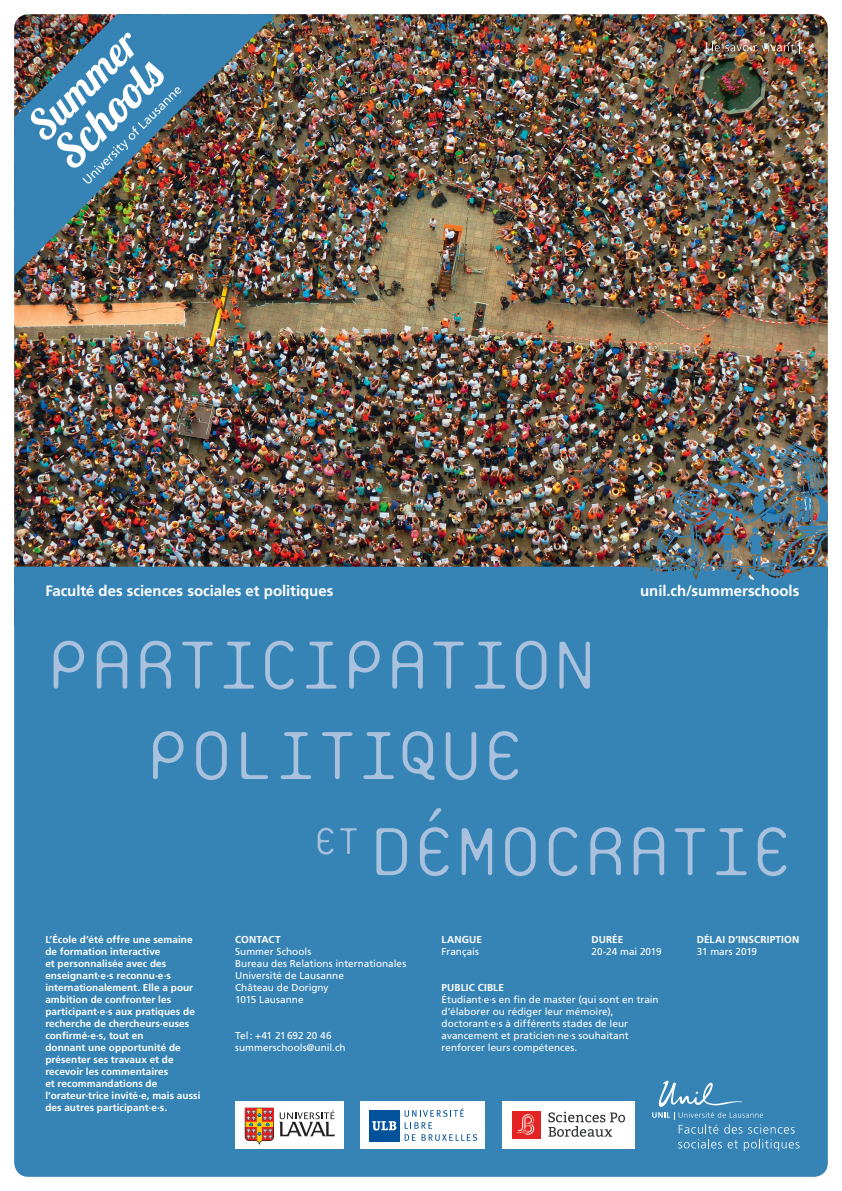
<style>
.page{position:relative;width:842px;height:1191px;background:#fff}
.page>*{position:absolute;margin:0;border:0;box-sizing:border-box;transform-origin:0 0}
.t1{font:100 101.6px "Platelet";letter-spacing:-.045em;color:#a9c1dd}
.t2{font:700 15px "Frutiger LT Std";letter-spacing:-.005em;color:#fff}
.t3{font:700 10px/12px "Frutiger LT Std";letter-spacing:.005em;color:#fff}
.t4{font:10px/12px "Frutiger LT Std";color:#fff}
</style>
<div class="page">
<img style="left:14px;top:14px;width:814px;height:429px">
<img style="left:14px;top:443px;width:814px;height:733px">
<img style="left:14px;top:14px;width:262px;height:262px">
<img style="left:31px;top:33px;width:151px;height:151px">
<svg style="left:706px;top:43px;width:94px;height:11px"></svg>
<svg style="left:652px;top:1080px;width:143px;height:53px;background:#488fbc"></svg>
<svg style="left:678px;top:1139px;width:44px;height:9px"></svg>
<svg style="left:728px;top:1140px;width:10px;height:8px"></svg>
<svg style="left:744px;top:1139px;width:55px;height:12px"></svg>
<div style="left:502px;top:1100px;width:133px;height:48px;background:#fff"></div>
<svg style="left:548px;top:1111px;width:77px;height:25px"></svg>
<div style="left:512px;top:1110px;width:29px;height:28px;background:#e42424"></div>
<svg style="left:516px;top:1114px;width:18px;height:20px"></svg>
<div style="left:360px;top:1100px;width:125px;height:48px;background:#fff"></div>
<div style="left:369px;top:1110px;width:31px;height:31px;background:#01529a"></div>
<svg style="left:372px;top:1121px;width:24px;height:9px"></svg>
<svg style="left:405px;top:1108px;width:59px;height:8px"></svg>
<svg style="left:405px;top:1122px;width:27px;height:6px"></svg>
<svg style="left:405px;top:1134px;width:10px;height:6px"></svg>
<svg style="left:422px;top:1134px;width:55px;height:6px"></svg>
<div style="left:235px;top:1100px;width:108px;height:48px;background:#fff"></div>
<svg style="left:245px;top:1107px;width:89px;height:37px"></svg>
<h2 class="t2" style="left:45px;top:582px;width:290px">Faculté des sciences sociales et politiques</h2>
<h1 class="t1" style="left:45px;top:618px;width:554px">PARTICIPATION</h1>
<h2 class="t2" style="left:640px;top:582px;width:161px">unil.ch/summerschools</h2>
<h1 class="t1" style="left:145px;top:708px;width:384px">POLITIQUE</h1>
<h1 class="t1" style="left:313px;top:804px;width:484px"><sup>ET</sup> DÉMOCRATIE</h1>
<p class="t3" style="left:45px;top:934px;width:157px">L’École d’été offre une semaine de formation interactive<br>et personnalisée avec des enseignant·e·s reconnu·e·s internationalement. Elle a pour ambition de confronter les participant·e·s aux pratiques de recherche de chercheurs·euses confirmé·e·s, tout en<br>donnant une opportunité de présenter ses travaux et de recevoir les commentaires<br>et recommandations de l’orateur·trice invité·e, mais aussi des autres participant·e·s.</p>
<p class="t3" style="left:235px;top:934px;width:47px">CONTACT</p>
<p class="t4" style="left:235px;top:946px;width:173px">Summer Schools<br>Bureau des Relations internationales<br>Université de Lausanne<br>Château de Dorigny<br>1015 Lausanne</p>
<p class="t4" style="left:235px;top:1030px;width:112px">Tel: +41 21692 20 46 summerschools@unil.ch</p>
<p class="t3" style="left:591px;top:934px;width:33px">DURÉE</p>
<p class="t4" style="left:591px;top:946px;width:72px">20-24 mai 2019</p>
<p class="t3" style="left:442px;top:934px;width:42px">LANGUE</p>
<p class="t4" style="left:442px;top:946px;width:39px">Français</p>
<p class="t3" style="left:442px;top:982px;width:64px">PUBLIC CIBLE</p>
<p class="t4" style="left:442px;top:994px;width:219px">Étudiant·e·s en fin de master (qui sont en train d’élaborer ou rédiger leur mémoire), doctorant·e·s à différents stades de leur avancement et praticien·ne·s souhaitant renforcer leurs compétences.</p>
<p class="t3" style="left:697px;top:934px;width:104px">DÉLAI D’INSCRIPTION</p>
<p class="t4" style="left:697px;top:946px;width:62px">31 mars 2019</p>
</div>
